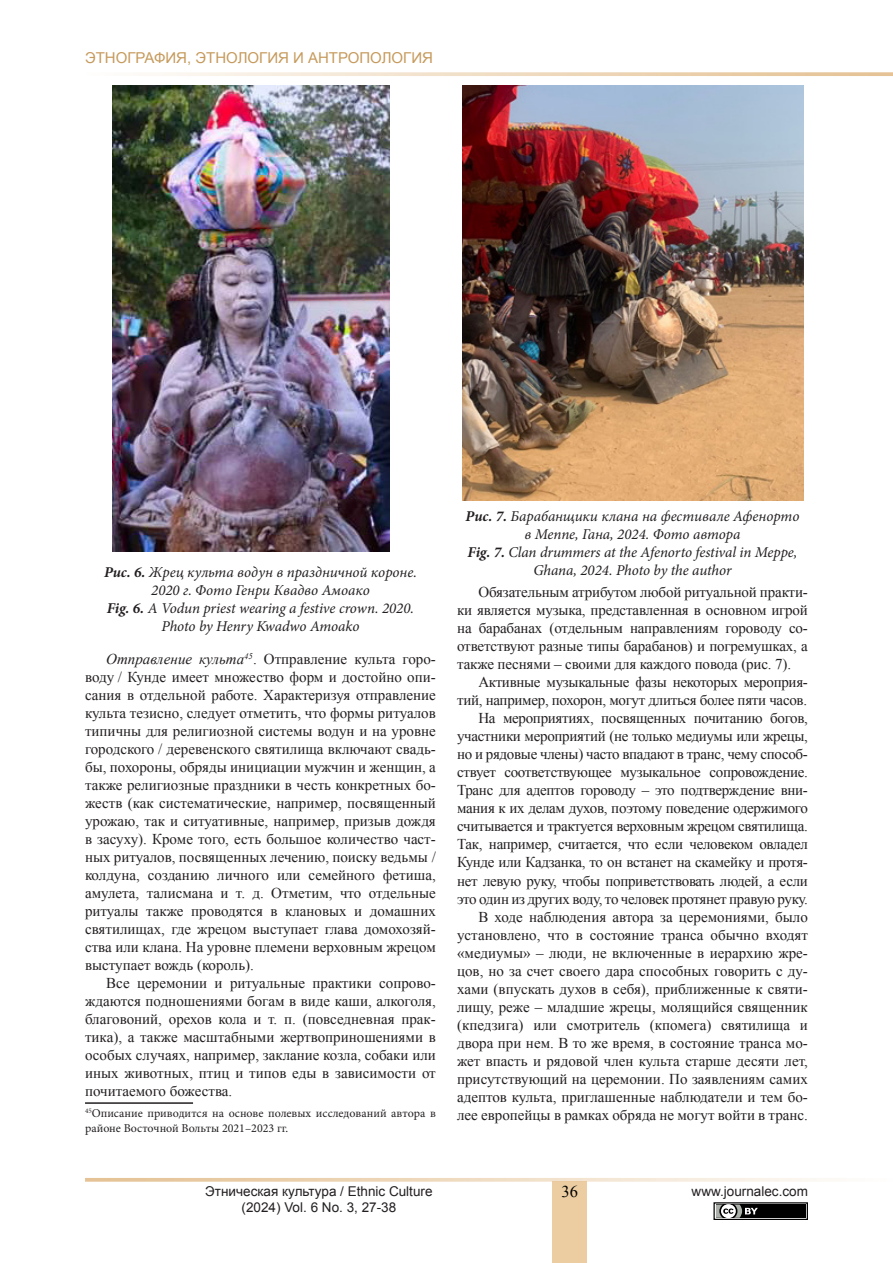
<style>
.page{position:relative;width:893px;height:1263px;background:#fff}
.page>*{position:absolute;margin:0;border:0;box-sizing:border-box;transform-origin:0 0}
.t1{font:16.5px "Times New Roman";color:#000}
.t2{font:15px/18px "Times New Roman";letter-spacing:-.01em;color:#231f20;text-align:justify}
.t3{font:italic 15px/18px "Minion Pro";letter-spacing:-.005em;color:#231f20;text-align:center}
.t4{font:15px "Arial";color:#c69a5c}
.t5{font:13.5px/16.2px "Arial";color:#231f20;text-align:center}
.t6{font:12px/14.4px "Minion Pro";color:#231f20}
.s1{font-weight:700}
.s2{font-style:italic}
</style>
<div class="page">
<div style="left:553px;top:1182px;width:34px;height:81px;background:#ebcda1"></div>
<svg style="left:149px;top:72px;width:744px;height:4px"></svg>
<svg style="left:85px;top:1178px;width:745px;height:4px"></svg>
<div style="left:714px;top:1203px;width:93px;height:16px;background:#f4f5f4"></div>
<div style="left:713px;top:1202px;width:95px;height:18px;border:1px solid #000"></div>
<div style="left:716px;top:1204px;width:90px;height:14px;background:#000"></div>
<svg style="left:716px;top:1204px;width:42px;height:14px"></svg>
<img style="left:463px;top:85px;width:341px;height:415px">
<hr style="left:85px;top:1102px;width:108px;height:2px;background:#231f20">
<img style="left:113px;top:85px;width:276px;height:467px">
<p class="t4" style="left:85px;top:48px;width:349px">ЭТНОГРАФИЯ, ЭТНОЛОГИЯ И АНТРОПОЛОГИЯ</p>
<p class="t3" style="left:104px;top:563px;width:314px"><span class="s1">Рис. 6.</span> Жрец культа водун в праздничной короне.</p>
<p class="t3" style="left:151px;top:581px;width:220px">2020 г. Фото Генри Квадво Амоако</p>
<p class="t3" style="left:107px;top:599px;width:309px"><span class="s1">Fig. 6.</span> A Vodun priest wearing a festive crown. 2020.<br>Photo by Henry Kwadwo Amoako</p>
<p class="t2" style="left:85px;top:649px;width:352px;text-indent:21px"><span class="s2">Отправление культа</span><sup>45</sup>. Отправление культа горо&shy;воду / Кунде имеет множество форм и достойно опи&shy;сания в отдельной работе. Характеризуя отправление культа тезисно, следует отметить, что формы ритуалов типичны для религиозной системы водун и на уровне городского / деревенского святилища включают свадь&shy;бы, похороны, обряды инициации мужчин и женщин, а также религиозные праздники в честь конкретных бо&shy;жеств (как систематические, например, посвященный урожаю, так и ситуативные, например, призыв дождя в засуху). Кроме того, есть большое количество част&shy;ных ритуалов, посвященных лечению, поиску ведьмы / колдуна, созданию личного или семейного фетиша, амулета, талисмана и т. д. Отметим, что отдельные ритуалы также проводятся в клановых и домашних святилищах, где жрецом выступает глава домохозяй&shy;ства или клана. На уровне племени верховным жрецом выступает вождь (король).</p>
<p class="t2" style="left:85px;top:973px;width:352px;text-indent:21px">Все церемонии и ритуальные практики сопрово&shy;ждаются подношениями богам в виде каши, алкоголя, благовоний, орехов кола и т. п. (повседневная прак&shy;тика), а также масштабными жертвоприношениями в особых случаях, например, заклание козла, собаки или иных животных, птиц и типов еды в зависимости от почитаемого божества.</p>
<p class="t6" style="left:85px;top:1106px;width:352px"><sup>45</sup>Описание приводится на основе полевых исследований автора в районе Восточной Вольты 2021–2023 гг.</p>
<p class="t3" style="left:466px;top:507px;width:335px"><span class="s1">Рис. 7.</span> Барабанщики клана на фестивале Афенорто в Меппе, Гана, 2024. Фото автора</p>
<p class="t3" style="left:468px;top:543px;width:331px"><span class="s1">Fig. 7.</span> Clan drummers at the Afenorto festival in Meppe,<br>Ghana, 2024. Photo by the author</p>
<p class="t2" style="left:457px;top:583px;width:352px;text-indent:21px">Обязательным атрибутом любой ритуальной практи&shy;ки является музыка, представленная в основном игрой на барабанах (отдельным направлениям гороводу со&shy;ответствуют разные типы барабанов) и погремушках, а также песнями – своими для каждого повода (рис. 7).</p>
<p class="t2" style="left:457px;top:673px;width:352px;text-align:right">Активные музыкальные фазы некоторых мероприя&shy;тий, например, похорон, могут длиться более пяти часов.</p>
<p class="t2" style="left:457px;top:709px;width:352px;text-indent:21px">На мероприятиях, посвященных почитанию богов, участники мероприятий (не только медиумы или жрецы, но и рядовые члены) часто впадают в транс, чему способ&shy;ствует соответствующее музыкальное сопровождение.<br>Транс для адептов гороводу – это подтверждение вни&shy;мания к их делам духов, поэтому поведение одержимого считывается и трактуется верховным жрецом святилища.<br>Так, например, считается, что если человеком овладел Кунде или Кадзанка, то он встанет на скамейку и протя&shy;нет левую руку, чтобы поприветствовать людей, а если это один из других воду, то человек протянет правую руку.</p>
<p class="t2" style="left:457px;top:907px;width:352px;text-indent:21px">В ходе наблюдения автора за церемониями, было установлено, что в состояние транса обычно входят «медиумы» – люди, не включенные в иерархию жре&shy;цов, но за счет своего дара способных говорить с ду&shy;хами (впускать духов в себя), приближенные к святи&shy;лищу, реже – младшие жрецы, молящийся священник (кпедзига) или смотритель (кпомега) святилища и двора при нем. В то же время, в состояние транса мо&shy;жет впасть и рядовой член культа старше десяти лет, присутствующий на церемонии. По заявлениям самих адептов культа, приглашенные наблюдатели и тем бо&shy;лее европейцы в рамках обряда не могут войти в транс.</p>
<p class="t5" style="left:205px;top:1183px;width:229px">Этническая культура / Ethnic Culture (2024) Vol. 6 No. 3, 27-38</p>
<p class="t1" style="left:562px;top:1181px;width:18px">36</p>
<p class="t5" style="left:692px;top:1183px;width:118px">www.journalec.com</p>
</div>
